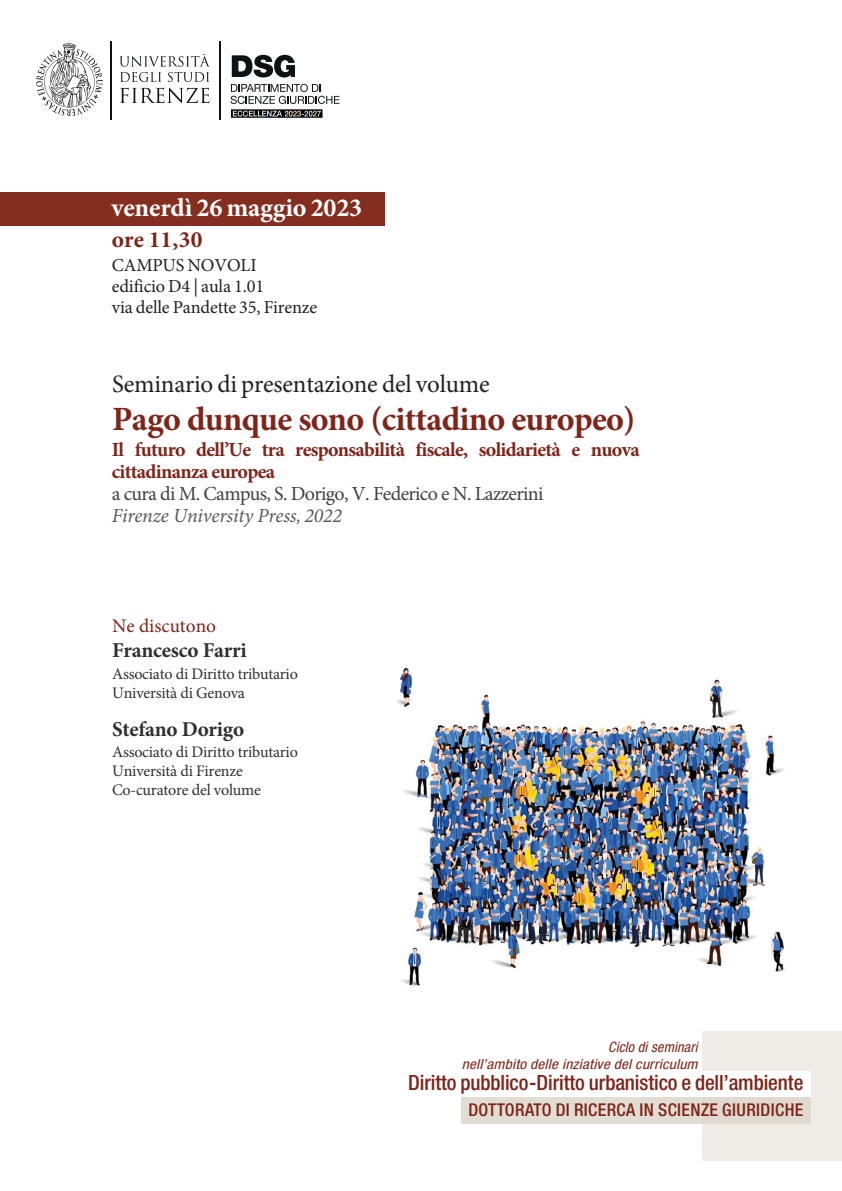
<style>
.page{position:relative;width:842px;height:1191px;background:#fff}
.page>*{position:absolute;margin:0;border:0;box-sizing:border-box;transform-origin:0 0}
.t1{font:700 34px "Minion Pro";letter-spacing:-.02em;color:#7e2419}
.t2{font:700 26.1px "Minion Pro";letter-spacing:-.01em;color:#fff}
.t3{font:25px "Minion Pro";letter-spacing:-.01em;color:#231f20}
.t4{font:700 23.4px "Minion Pro";letter-spacing:.01em;color:#7e2419}
.t5{font:700 21.1px "Minion Pro";letter-spacing:-.01em;color:#312f30}
.t6{font:500 condensed 21px "Helvetica Neue LT Pro";letter-spacing:-.005em;color:#7e2419}
.t7{font:700 20px/21.8px "Minion Pro";letter-spacing:-.035em;color:#7e2419}
.t8{font:19.3px "Minion Pro";color:#7e2419}
.t9{font:18.3px/21px "Minion Pro";letter-spacing:-.01em;color:#231f20}
.t10{font:500 condensed 17.6px "Helvetica Neue LT Pro";letter-spacing:.025em;color:#7e2419}
.t11{font:16.1px/18.7px "Minion Pro";letter-spacing:-.015em;color:#312f30}
.t12{font:italic condensed 14.3px "Helvetica Neue LT Pro";letter-spacing:.01em;color:#7e2419}
.t13{font:italic condensed 13.9px "Helvetica Neue LT Pro";letter-spacing:.01em;color:#7e2419;scale:1.11 1}
.s1{font-weight:400;color:#404040}
.s2{font-weight:400;font-style:italic;color:#57585a}
</style>
<div class="page">
<div style="left:0;top:192px;width:385px;height:34px;background:#832e1e"></div>
<hr style="left:219px;top:41px;width:2px;height:79px;background:#101315">
<hr style="left:110px;top:41px;width:2px;height:79px;background:#101315">
<svg style="left:232px;top:55px;width:63px;height:22px"></svg>
<svg style="left:231px;top:84px;width:108px;height:20px"></svg>
<svg style="left:120px;top:88px;width:89px;height:15px"></svg>
<svg style="left:119px;top:54px;width:91px;height:28px"></svg>
<svg style="left:36px;top:43px;width:67px;height:73px"></svg>
<div style="left:702px;top:1031px;width:140px;height:129px;background:#efece7"></div>
<div style="left:461px;top:1097px;width:350px;height:26px;background:#e2ddd3"></div>
<div style="left:702px;top:1071px;width:109px;height:26px;background:#fff"></div>
<img style="left:397px;top:667px;width:388px;height:319px">
<img style="left:232px;top:109px;width:91px;height:9px">
<p class="t2" style="left:112px;top:189px;width:252px">venerdì 26 maggio 2023</p>
<p class="t4" style="left:112px;top:223px;width:92px">ore 11,30</p>
<p class="t9" style="left:112px;top:255px;width:207px">CAMPUS NOVOLI<br>edificio D4 | aula 1.01<br>via delle Pandette 35, Firenze</p>
<p class="t3" style="left:112px;top:367px;width:379px">Seminario di presentazione del volume</p>
<p class="t1" style="left:112px;top:395px;width:525px">Pago dunque sono (cittadino europeo)</p>
<p class="t7" style="left:112px;top:439px;width:529px">Il futuro dell’Ue tra responsabilità fiscale, solidarietà e nuova cittadinanza europea<br><span class="s1">a cura di M. Campus, S. Dorigo, V. Federico e N. Lazzerini<br></span><span class="s2">Firenze University Press, 2022</span></p>
<p class="t8" style="left:112px;top:613px;width:105px">Ne discutono</p>
<p class="t5" style="left:112px;top:635px;width:136px">Francesco Farri</p>
<p class="t11" style="left:112px;top:664px;width:187px;line-height:19.3px">Associato di Diritto tributario<br>Università di Genova</p>
<p class="t5" style="left:112px;top:714px;width:133px">Stefano Dorigo</p>
<p class="t11" style="left:112px;top:743px;width:187px">Associato di Diritto tributario<br>Università di Firenze<br>Co-curatore del volume</p>
<p class="t12" style="left:608px;top:1039px;width:91px">Ciclo di seminari</p>
<p class="t13" style="left:462px;top:1055px;width:214px">nell’ambito delle inziative del curriculum</p>
<p class="t6" style="left:408px;top:1069px;width:397px">Diritto pubblico-Diritto urbanistico e dell’ambiente</p>
<p class="t10" style="left:468px;top:1099px;width:337px">DOTTORATO DI RICERCA IN SCIENZE GIURIDICHE</p>
</div>
